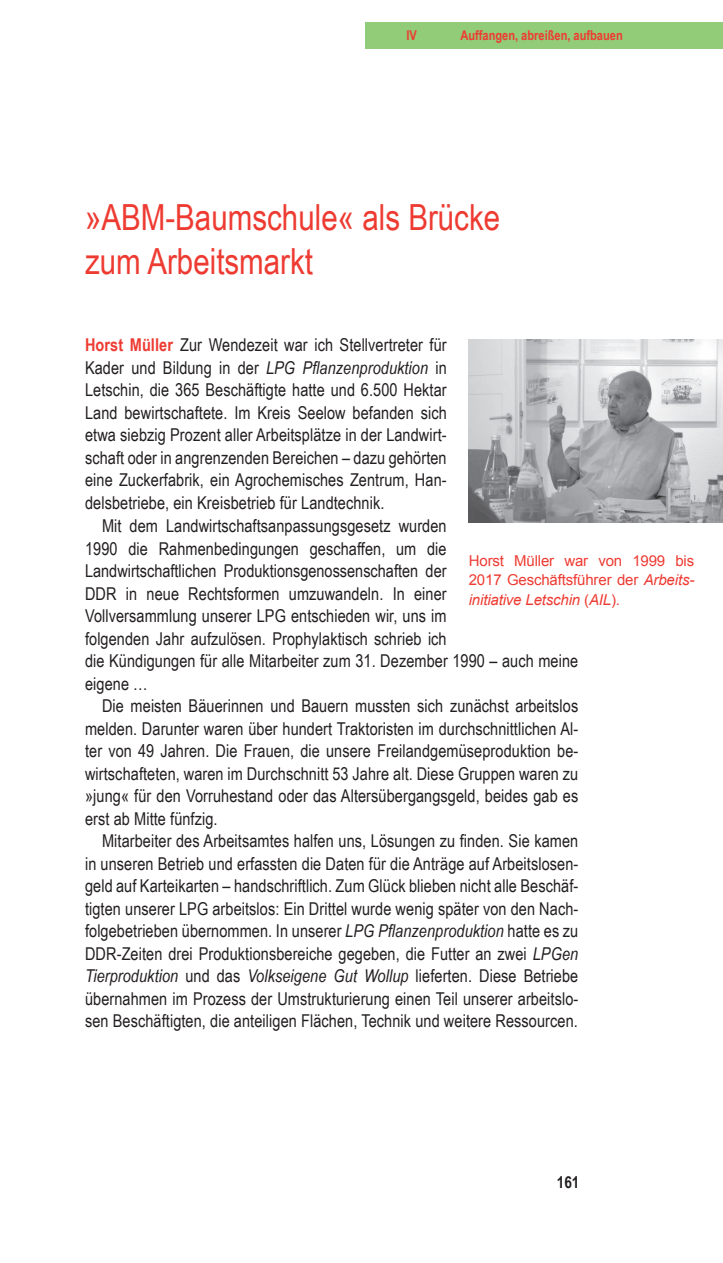
<style>
.page{position:relative;width:723px;height:1263px;background:#fff}
.page>*{position:absolute;margin:0;border:0;box-sizing:border-box;transform-origin:0 0}
.t1{font:36px/43.2px "Arial Narrow";color:#ee3b32}
.t2{font:17.7px/22.5px "Arial Narrow";letter-spacing:.005em;color:#231f20;text-align:justify}
.t3{font:700 16.5px "Arial Narrow";color:#231f20}
.t4{font:15px/19.5px "Arial";letter-spacing:-.01em;color:#ee3b32;text-align:justify}
.t5{font:700 13.5px "Arial Narrow";color:#ee3b32}
.s1{font-weight:700;color:#ee3b32}
.s2{font-style:italic}
</style>
<div class="page">
<div style="left:365px;top:22px;width:358px;height:27px;background:#93cc78"></div>
<img style="left:468px;top:340px;width:255px;height:182px">
<p class="t5" style="left:406px;top:25px;width:12px">IV</p>
<p class="t5" style="left:460px;top:25px;width:164px">Auffangen, abreißen, aufbauen</p>
<h1 class="t1" style="left:85px;top:195px;width:417px">»ABM-Baumschule« als Brücke zum Arbeitsmarkt</h1>
<p class="t2" style="left:85px;top:333px;width:363px"><span class="s1">Horst Müller</span> Zur Wendezeit war ich Stellvertreter für Kader und Bildung in der <span class="s2">LPG Pflanzenproduktion</span> in Letschin, die 365 Beschäftigte hatte und 6.500 Hektar Land bewirtschaftete. Im Kreis Seelow befanden sich etwa siebzig Prozent aller Arbeitsplätze in der Landwirt&shy;schaft oder in angrenzenden Bereichen – dazu gehörten eine Zuckerfabrik, ein Agrochemisches Zentrum, Han&shy;delsbetriebe, ein Kreisbetrieb für Landtechnik.</p>
<p class="t2" style="left:85px;top:514px;width:495px;text-align:left;text-indent:17px">Mit dem Landwirtschaftsanpassungsgesetz wurden<br>1990 die Rahmenbedingungen geschaffen, um die Landwirtschaftlichen Produktionsgenossenschaften der<br>DDR in neue Rechtsformen umzuwandeln. In einer<br>Vollversammlung unserer LPG entschieden wir, uns im<br>folgenden Jahr aufzulösen. Prophylaktisch schrieb ich<br>die Kündigungen für alle Mitarbeiter zum 31. Dezember 1990 – auch meine eigene …</p>
<p class="t2" style="left:85px;top:694px;width:495px;text-indent:17px">Die meisten Bäuerinnen und Bauern mussten sich zunächst arbeitslos melden. Darunter waren über hundert Traktoristen im durchschnittlichen Al&shy;ter von 49 Jahren. Die Frauen, die unsere Freilandgemüseproduktion be&shy;wirtschafteten, waren im Durchschnitt 53 Jahre alt. Diese Gruppen waren zu »jung« für den Vorruhestand oder das Altersübergangsgeld, beides gab es erst ab Mitte fünfzig.</p>
<p class="t2" style="left:85px;top:829px;width:495px;text-indent:17px">Mitarbeiter des Arbeitsamtes halfen uns, Lösungen zu finden. Sie kamen in unseren Betrieb und erfassten die Daten für die Anträge auf Arbeitslosen&shy;geld auf Karteikarten – handschriftlich. Zum Glück blieben nicht alle Beschäf&shy;tigten unserer LPG arbeitslos: Ein Drittel wurde wenig später von den Nach&shy;folgebetrieben übernommen. In unserer <span class="s2">LPG Pflanzenproduktion</span> hatte es zu DDR-Zeiten drei Produktionsbereiche gegeben, die Futter an zwei <span class="s2">LPGen Tierproduktion</span> und das <span class="s2">Volkseigene Gut Wollup</span> lieferten. Diese Betriebe übernahmen im Prozess der Umstrukturierung einen Teil unserer arbeitslo&shy;sen Beschäftigten, die anteiligen Flächen, Technik und weitere Ressourcen.</p>
<p class="t4" style="left:469px;top:551px;width:227px">Horst Müller war von 1999 bis 2017 Geschäftsführer der <span class="s2">Arbeits&shy;initiative Letschin</span> (<span class="s2">AIL</span>).</p>
<p class="t3" style="left:557px;top:1170px;width:24px">161</p>
</div>
